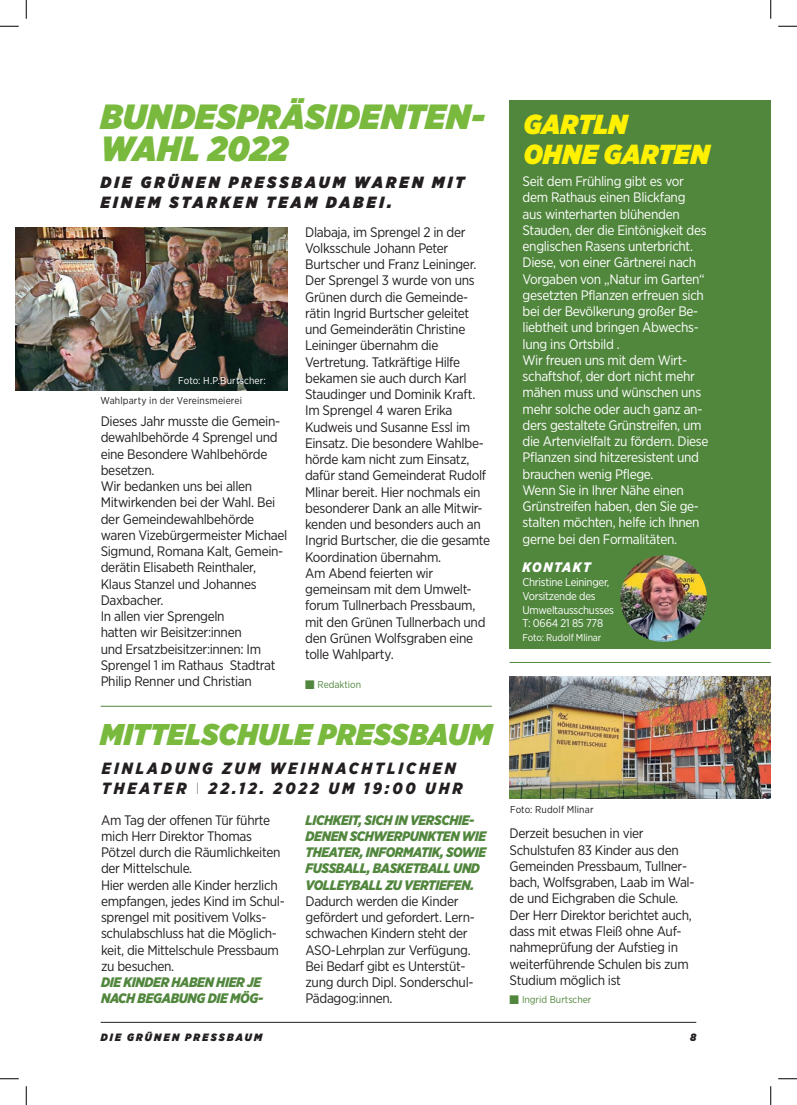
<style>
.page{position:relative;width:797px;height:1105px;background:#fff}
.page>*{position:absolute;margin:0;border:0;box-sizing:border-box;transform-origin:0 0}
.t1{font:italic 900 35px/32.5px "Gotham Narrow";letter-spacing:.015em;color:#79ba3e}
.t2{font:italic 900 30px "Gotham Narrow";letter-spacing:.015em;color:#79ba3e}
.t3{font:italic 900 27.5px/30px "Gotham Narrow";letter-spacing:.01em;color:#fff101}
.t4{font:italic 900 16.25px/20px "Gotham Narrow";letter-spacing:.18em;color:#231f20}
.t5{font:italic 900 16.25px/20px "Gotham Narrow";letter-spacing:.195em;color:#231f20}
.t6{font:13.75px/16.2px "Gotham Narrow";letter-spacing:-.025em;color:#231f20}
.t7{font:13.75px/16.2px "Gotham Narrow";letter-spacing:-.025em;color:#fff}
.t8{font:italic 900 13.75px/16.2px "Gotham Narrow";letter-spacing:-.025em;color:#51863d}
.t9{font:italic 900 13.75px "Gotham Narrow";letter-spacing:.1em;color:#fff}
.t10{font:11.25px/13.8px "Gotham Narrow";letter-spacing:-.025em;color:#fff}
.t11{font:italic 900 10.62px "Gotham Narrow";letter-spacing:.205em;color:#231f20}
.t12{font:10px "Gotham Narrow";letter-spacing:.015em;color:#231f20}
.t13{font:10px "Gotham Narrow";color:#51863d}
.t14{font:10px "Gotham Narrow";letter-spacing:.015em;color:#fff}
.t15{font:10px "Gotham Narrow";letter-spacing:-.005em;color:#fff}
.s1{font-weight:100;font-style:normal}
</style>
<div class="page">
<hr style="left:101px;top:1022px;width:595px;height:1px;background:#231f20">
<img style="left:16px;top:227px;width:271px;height:163px">
<div style="left:509px;top:101px;width:261px;height:548px;background:#51863d"></div>
<hr style="left:101px;top:706px;width:391px;height:1px;background:#51863d">
<hr style="left:509px;top:662px;width:261px;height:1px;background:#51863d">
<img style="left:509px;top:676px;width:261px;height:122px">
<img style="left:620px;top:555px;width:87px;height:87px;border-radius:43px">
<svg style="left:0;top:25px;width:19px;height:2px"></svg>
<svg style="left:778px;top:25px;width:19px;height:2px"></svg>
<svg style="left:0;top:1078px;width:19px;height:1px"></svg>
<svg style="left:778px;top:1078px;width:19px;height:1px"></svg>
<svg style="left:25px;top:0;width:2px;height:19px"></svg>
<svg style="left:25px;top:1086px;width:2px;height:19px"></svg>
<svg style="left:770px;top:0;width:1px;height:19px"></svg>
<svg style="left:770px;top:1086px;width:1px;height:19px"></svg>
<h1 class="t1" style="left:101px;top:100px;width:386px">BUNDESPRÄSIDENTEN-<br>WAHL 2022</h1>
<p class="t5" style="left:101px;top:172px;width:365px">DIE GRÜNEN PRESSBAUM WAREN MIT<br>EINEM STARKEN TEAM DABEI.</p>
<p class="t6" style="left:305px;top:223px;width:186px">Dlabaja, im Sprengel 2 in der<br>Volksschule Johann Peter<br>Burtscher und Franz Leininger.<br>Der Sprengel 3 wurde von uns<br>Grünen durch die Gemeinde&shy;rätin Ingrid Burtscher geleitet und Gemeinderätin Christine<br>Leininger übernahm die<br>Vertretung. Tatkräftige Hilfe bekamen sie auch durch Karl<br>Staudinger und Dominik Kraft.<br>Im Sprengel 4 waren Erika<br>Kudweis und Susanne Essl im<br>Einsatz. Die besondere Wahlbe&shy;hörde kam nicht zum Einsatz, dafür stand Gemeinderat Rudolf<br>Mlinar bereit. Hier nochmals ein besonderer Dank an alle Mitwir&shy;kenden und besonders auch an<br>Ingrid Burtscher, die die gesamte<br>Koordination übernahm.<br>Am Abend feierten wir gemeinsam mit dem Umwelt&shy;forum Tullnerbach Pressbaum, mit den Grünen Tullnerbach und den Grünen Wolfsgraben eine tolle Wahlparty.</p>
<p class="t13" style="left:305px;top:678px;width:57px">■ Redaktion</p>
<p class="t14" style="left:178px;top:375px;width:89px">Foto: H.P.Burtscher:</p>
<p class="t12" style="left:100px;top:394px;width:143px">Wahlparty in der Vereinsmeierei</p>
<p class="t6" style="left:101px;top:413px;width:188px">Dieses Jahr musste die Gemein&shy;dewahlbehörde 4 Sprengel und eine Besondere Wahlbehörde besetzen.<br>Wir bedanken uns bei allen<br>Mitwirkenden bei der Wahl. Bei der Gemeindewahlbehörde waren Vizebürgermeister Michael<br>Sigmund, Romana Kalt, Gemein&shy;derätin Elisabeth Reinthaler,<br>Klaus Stanzel und Johannes<br>Daxbacher.<br>In allen vier Sprengeln<br>hatten wir Beisitzer:innen<br>und Ersatzbeisitzer:innen: Im<br>Sprengel 1 im Rathaus Stadtrat<br>Philip Renner und Christian</p>
<h2 class="t2" style="left:100px;top:714px;width:393px">MITTELSCHULE PRESSBAUM</h2>
<p class="t4" style="left:102px;top:758px;width:362px">EINLADUNG ZUM WEIHNACHTLICHEN<br>THEATER <span class="s1">I</span> 22.12. 2022 UM 19:00 UHR</p>
<p class="t6" style="left:101px;top:811px;width:185px">Am Tag der offenen Tür führte mich Herr Direktor Thomas<br>Pötzel durch die Räumlichkeiten der Mittelschule.<br>Hier werden alle Kinder herzlich empfangen, jedes Kind im Schul&shy;sprengel mit positivem Volks&shy;schulabschluss hat die Möglich&shy;keit, die Mittelschule Pressbaum zu besuchen.</p>
<p class="t8" style="left:101px;top:974px;width:164px">DIE KINDER HABEN HIER JE<br>NACH BEGABUNG DIE MÖG-</p>
<p class="t8" style="left:305px;top:811px;width:182px">LICHKEIT, SICH IN VERSCHIE-<br>DENEN SCHWERPUNKTEN WIE<br>THEATER, INFORMATIK, SOWIE<br>FUSSBALL, BASKETBALL UND<br>VOLLEYBALL ZU VERTIEFEN.</p>
<p class="t6" style="left:305px;top:893px;width:171px">Dadurch werden die Kinder gefördert und gefordert. Lern&shy;schwachen Kindern steht der<br>ASO-Lehrplan zur Verfügung.<br>Bei Bedarf gibt es Unterstüt&shy;zung durch Dipl. Sonderschul-<br>Pädagog:innen.</p>
<h3 class="t3" style="left:523px;top:109px;width:187px">GARTLN<br>OHNE GARTEN</h3>
<p class="t7" style="left:522px;top:173px;width:187px">Seit dem Frühling gibt es vor dem Rathaus einen Blickfang aus winterharten blühenden<br>Stauden, der die Eintönigkeit des englischen Rasens unterbricht.<br>Diese, von einer Gärtnerei nach<br>Vorgaben von „Natur im Garten“ gesetzten Pflanzen erfreuen sich bei der Bevölkerung großer Be&shy;liebtheit und bringen Abwechs&shy;lung ins Ortsbild .<br>Wir freuen uns mit dem Wirt&shy;schaftshof, der dort nicht mehr mähen muss und wünschen uns mehr solche oder auch ganz an&shy;ders gestaltete Grünstreifen, um die Artenvielfalt zu fördern. Diese<br>Pflanzen sind hitzeresistent und brauchen wenig Pflege.<br>Wenn Sie in Ihrer Nähe einen<br>Grünstreifen haben, den Sie ge&shy;stalten möchten, helfe ich Ihnen gerne bei den Formalitäten.</p>
<p class="t9" style="left:522px;top:558px;width:69px">KONTAKT</p>
<p class="t10" style="left:522px;top:575px;width:93px">Christine Leininger,<br>Vorsitzende des<br>Umweltausschusses<br>T: 0664 21 85 778</p>
<p class="t15" style="left:522px;top:631px;width:80px">Foto: Rudolf Mlinar</p>
<p class="t12" style="left:510px;top:803px;width:85px">Foto: Rudolf Mlinar</p>
<p class="t6" style="left:509px;top:825px;width:186px">Derzeit besuchen in vier<br>Schulstufen 83 Kinder aus den<br>Gemeinden Pressbaum, Tullner&shy;bach, Wolfsgraben, Laab im Wal&shy;de und Eichgraben die Schule.<br>Der Herr Direktor berichtet auch, dass mit etwas Fleiß ohne Auf&shy;nahmeprüfung der Aufstieg in weiterführende Schulen bis zum<br>Studium möglich ist</p>
<p class="t13" style="left:509px;top:994px;width:83px">■ Ingrid Burtscher</p>
<p class="t11" style="left:101px;top:1030px;width:163px">DIE GRÜNEN PRESSBAUM</p>
<p class="t11" style="left:690px;top:1030px;width:8px">8</p>
</div>
